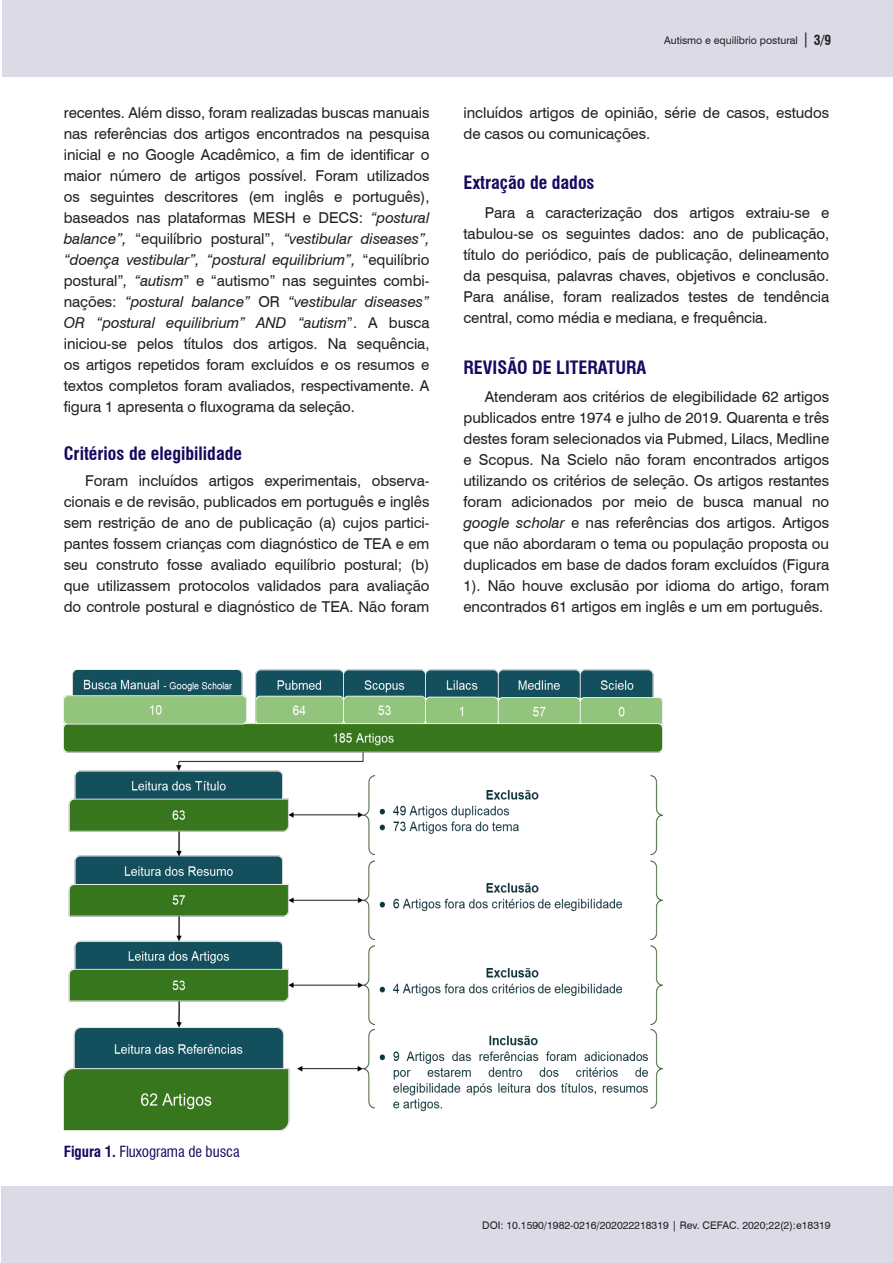
<style>
.page{position:relative;width:893px;height:1263px;background:#fff}
.page>*{position:absolute;margin:0;border:0;box-sizing:border-box;transform-origin:0 0}
.Nivel_2{font:700 condensed 18px "Swiss 721 BT";color:#18085f}
.Nivel_1{font:700 condensed 18px "Swiss 721 BT";color:#18085f}
.Corpo_do_texto{font:15px/21px "Swiss 721 BT";letter-spacing:-.005em;color:#231f20;text-align:justify}
.Titulo_tabelas_e_gr{font:condensed 15px "Swiss 721 BT";letter-spacing:-.005em;color:#18085f}
.t1{font:10.5px "Swiss 721 BT";color:#231f20}
.s1{font-style:italic}
.s2{font-size:15px}
.s3{font-weight:700;font-stretch:condensed;font-size:13.5px}
.s4{font-weight:700}
</style>
<div class="page">
<div style="left:1px;top:1186px;width:892px;height:77px;background:#dcdae7"></div>
<div style="left:2px;top:0;width:891px;height:77px;background:#dcdae7"></div>
<img style="left:64px;top:669px;width:598px;height:462px">
<p class="Corpo_do_texto" style="left:64px;top:101px;width:367px">recentes. Além disso, foram realizadas buscas manuais nas referências dos artigos encontrados na pesquisa inicial e no Google Acadêmico, a fim de identificar o maior número de artigos possível. Foram utilizados os seguintes descritores (em inglês e português), baseados nas plataformas MESH e DECS: <span class="s1">“postural balance”,</span> “equilíbrio postural”, <span class="s1">“vestibular diseases”, “doença vestibular”, “postural equilibrium”,</span> “equilíbrio postural”<span class="s1">, “autism</span>” e “autismo” nas seguintes combi&shy;nações: <span class="s1">“postural balance”</span> OR <span class="s1">“vestibular diseases” OR “postural equilibrium” AND “autism</span>”. A busca iniciou-se pelos títulos dos artigos. Na sequência, os artigos repetidos foram excluídos e os resumos e textos completos foram avaliados, respectivamente. A figura 1 apresenta o fluxograma da seleção.</p>
<p class="Nivel_2" style="left:64px;top:443px;width:180px">Critérios de elegibilidade</p>
<p class="Corpo_do_texto" style="left:64px;top:470px;width:367px;text-indent:21px">Foram incluídos artigos experimentais, observa&shy;cionais e de revisão, publicados em português e inglês sem restrição de ano de publicação (a) cujos partici&shy;pantes fossem crianças com diagnóstico de TEA e em seu construto fosse avaliado equilíbrio postural; (b) que utilizassem protocolos validados para avaliação do controle postural e diagnóstico de TEA. Não foram</p>
<p class="t1" style="left:664px;top:33px;width:169px">Autismo e equilíbrio postural <span class="s2">|</span> <span class="s3">3/9</span></p>
<p class="Corpo_do_texto" style="left:463px;top:101px;width:367px">incluídos artigos de opinião, série de casos, estudos de casos ou comunicações.</p>
<p class="Nivel_2" style="left:463px;top:172px;width:133px">Extração de dados</p>
<p class="Corpo_do_texto" style="left:463px;top:202px;width:367px;text-indent:21px">Para a caracterização dos artigos extraiu-se e tabulou-se os seguintes dados: ano de publicação, título do periódico, país de publicação, delineamento da pesquisa, palavras chaves, objetivos e conclusão.<br>Para análise, foram realizados testes de tendência central, como média e mediana, e frequência.</p>
<p class="Nivel_1" style="left:463px;top:356px;width:184px">REVISÃO DE LITERATURA</p>
<p class="Corpo_do_texto" style="left:463px;top:386px;width:367px;text-indent:21px">Atenderam aos critérios de elegibilidade 62 artigos publicados entre 1974 e julho de 2019. Quarenta e três destes foram selecionados via Pubmed, Lilacs, Medline e Scopus. Na Scielo não foram encontrados artigos utilizando os critérios de seleção. Os artigos restantes foram adicionados por meio de busca manual no <span class="s1">google scholar</span> e nas referências dos artigos. Artigos que não abordaram o tema ou população proposta ou duplicados em base de dados foram excluídos (Figura 1). Não houve exclusão por idioma do artigo, foram encontrados 61 artigos em inglês e um em português.</p>
<p class="Titulo_tabelas_e_gr" style="left:64px;top:1142px;width:178px"><span class="s4">Figura 1.</span> Fluxograma de busca</p>
<p class="t1" style="left:482px;top:1218px;width:350px">DOI: 10.1590/1982-0216/202022218319 | Rev. CEFAC. 2020;22(2):e18319</p>
</div>
